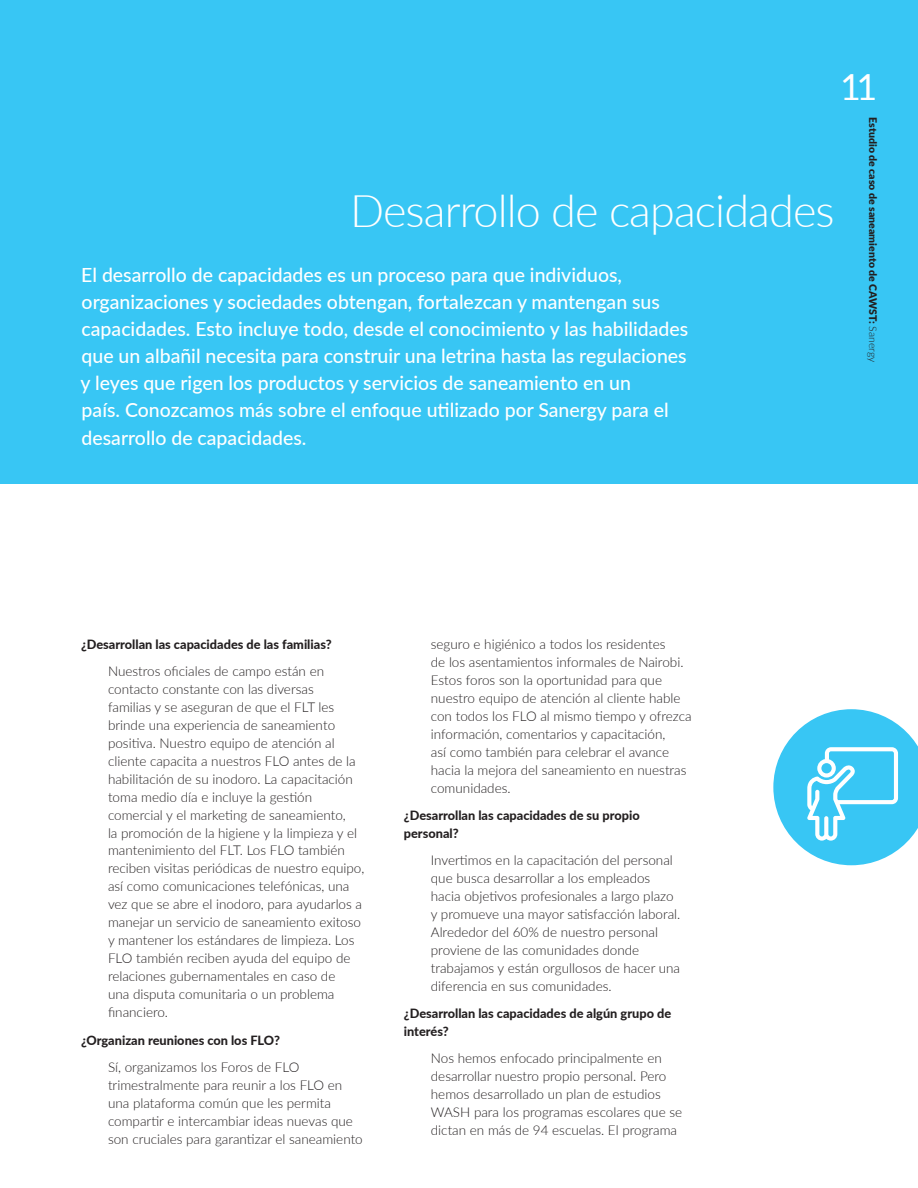
<style>
.page{position:relative;width:918px;height:1188px;background:#fff}
.page>*{position:absolute;margin:0;border:0;box-sizing:border-box;transform-origin:0 0}
.t1{font:300 45px "Lato";letter-spacing:-.02em;color:#fff}
.t2{font:36px "Lato";color:#fff}
.t3{font:500 19.5px/27px "Lato";color:#fff}
.t4{font:300 13.5px/18px "Lato";color:#231f20}
.t5{font:800 12.75px/18px "Lato";color:#231f20}
.t6{font:900 10.5px "Lato";color:#231f20}
.s1{font-weight:300}
</style>
<div class="page">
<div style="left:0;top:0;width:918px;height:484px;background:#38c6f4"></div>
<svg style="left:773px;top:709px;width:145px;height:156px"></svg>
<h1 class="t1" style="left:350px;top:180px;width:486px">Desarrollo de capacidades</h1>
<p class="t3" style="left:81px;top:261px;width:609px">El desarrollo de capacidades es un proceso para que individuos, organizaciones y sociedades obtengan, fortalezcan y mantengan sus capacidades. Esto incluye todo, desde el conocimiento y las habilidades que un albañil necesita para construir una letrina hasta las regulaciones y leyes que rigen los productos y servicios de saneamiento en un<br>país. Conozcamos más sobre el enfoque utilizado por Sanergy para el desarrollo de capacidades.</p>
<h2 class="t2" style="left:840px;top:61px;width:39px">11</h2>
<p class="t6" style="left:881px;top:117px;width:246px;rotate:90deg">Estudio de caso de saneamiento de CAWST: <span class="s1">Sanergy</span></p>
<p class="t5" style="left:81px;top:634px;width:252px">¿Desarrollan las capacidades de las familias?</p>
<p class="t4" style="left:108px;top:661px;width:258px">Nuestros oficiales de campo están en contacto constante con las diversas<br>familias y se aseguran de que el FLT les brinde una experiencia de saneamiento positiva. Nuestro equipo de atención al cliente capacita a nuestros FLO antes de la habilitación de su inodoro. La capacitación toma medio día e incluye la gestión comercial y el marketing de saneamiento,<br>la promoción de la higiene y la limpieza y el mantenimiento del FLT. Los FLO también reciben visitas periódicas de nuestro equipo, así como comunicaciones telefónicas, una vez que se abre el inodoro, para ayudarlos a manejar un servicio de saneamiento exitoso y mantener los estándares de limpieza. Los FLO también reciben ayuda del equipo de relaciones gubernamentales en caso de<br>una disputa comunitaria o un problema financiero.</p>
<p class="t5" style="left:81px;top:1030px;width:201px">¿Organizan reuniones con los FLO?</p>
<p class="t4" style="left:108px;top:1057px;width:256px">Sí, organizamos los Foros de FLO trimestralmente para reunir a los FLO en una plataforma común que les permita compartir e intercambiar ideas nuevas que son cruciales para garantizar el saneamiento</p>
<p class="t4" style="left:431px;top:635px;width:262px">seguro e higiénico a todos los residentes<br>de los asentamientos informales de Nairobi.<br>Estos foros son la oportunidad para que nuestro equipo de atención al cliente hable con todos los FLO al mismo tiempo y ofrezca información, comentarios y capacitación,<br>así como también para celebrar el avance hacia la mejora del saneamiento en nuestras comunidades.</p>
<p class="t5" style="left:404px;top:806px;width:237px">¿Desarrollan las capacidades de su propio personal?</p>
<p class="t4" style="left:431px;top:851px;width:251px">Invertimos en la capacitación del personal que busca desarrollar a los empleados hacia objetivos profesionales a largo plazo y promueve una mayor satisfacción laboral.<br>Alrededor del 60% de nuestro personal proviene de las comunidades donde trabajamos y están orgullosos de hacer una diferencia en sus comunidades.</p>
<p class="t5" style="left:404px;top:1004px;width:269px">¿Desarrollan las capacidades de algún grupo de interés?</p>
<p class="t4" style="left:431px;top:1049px;width:253px">Nos hemos enfocado principalmente en desarrollar nuestro propio personal. Pero hemos desarrollado un plan de estudios WASH para los programas escolares que se dictan en más de 94 escuelas. El programa</p>
</div>
